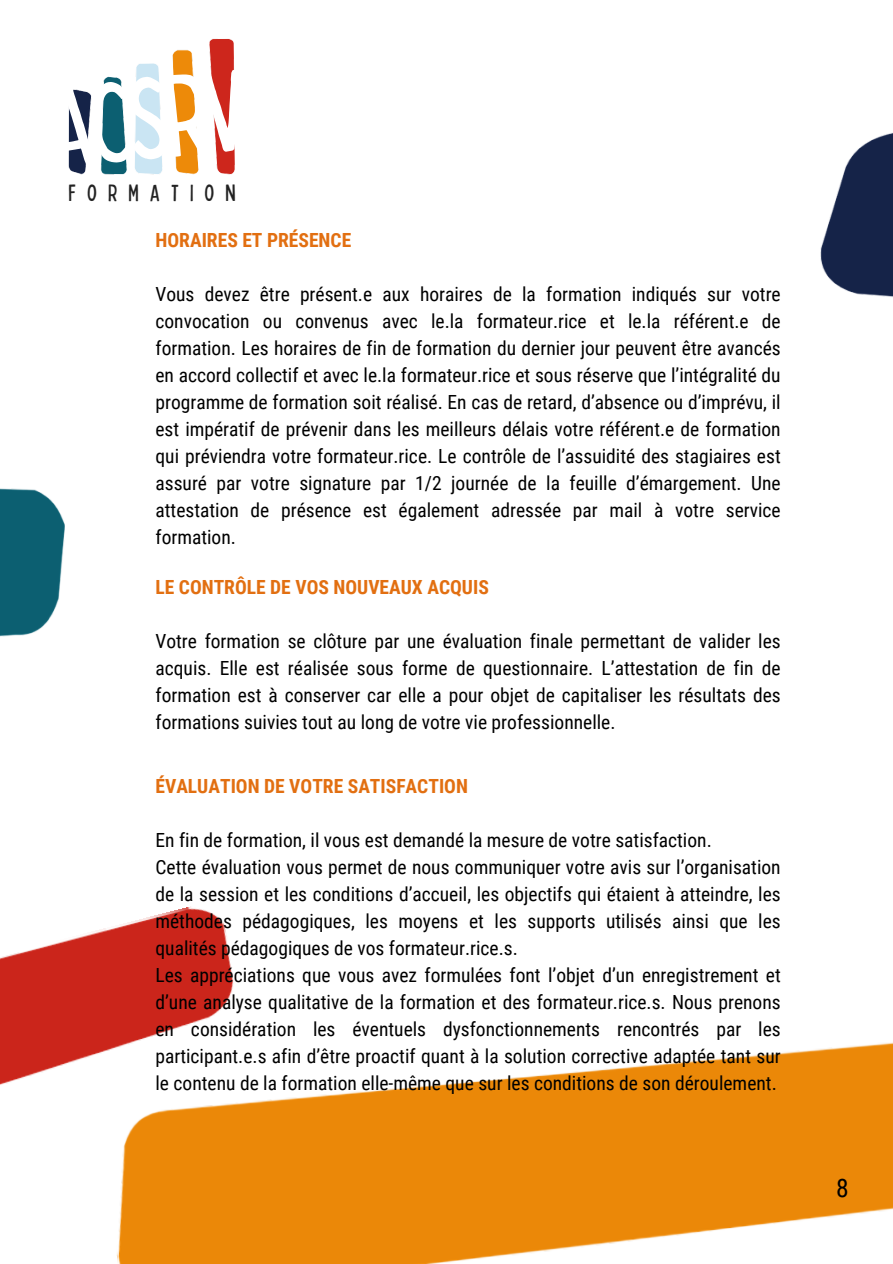
<style>
.page{position:relative;width:893px;height:1264px;background:#fff}
.page>*{position:absolute;margin:0;border:0;box-sizing:border-box;transform-origin:0 0}
.t1{font:condensed 114.6px "Bobby Jones";color:#fff}
.t2{font:25.5px "Roboto Condensed";color:#000}
.t3{font:condensed 23.55px "Bobby Jones";letter-spacing:.47em;color:#222}
.t4{font:19.5px/27px "Roboto Condensed";color:#000;text-align:justify}
.t5{font:700 19.5px "Roboto Condensed";color:#e26f11}
</style>
<div class="page">
<img style="left:257px;top:1042px;width:635px;height:221px">
<img style="left:68px;top:39px;width:167px;height:136px">
<img style="left:820px;top:133px;width:72px;height:164px">
<img style="left:0;top:488px;width:64px;height:149px">
<img style="left:0;top:906px;width:257px;height:357px">
<p class="t1" style="left:37px;top:55px;width:205px;rotate:-6deg">ACSRV</p>
<p class="t3" style="left:69px;top:178px;width:168px">FORMATION</p>
<p class="t5" style="left:155px;top:229px;width:197px">HORAIRES ET PRÉSENCE</p>
<p class="t4" style="left:155px;top:281px;width:626px">Vous devez être présent.e aux horaires de la formation indiqués sur votre convocation ou convenus avec le.la formateur.rice et le.la référent.e de formation. Les horaires de fin de formation du dernier jour peuvent être avancés en accord collectif et avec le.la formateur.rice et sous réserve que l’intégralité du programme de formation soit réalisé. En cas de retard, d’absence ou d’imprévu, il est impératif de prévenir dans les meilleurs délais votre référent.e de formation qui préviendra votre formateur.rice. Le contrôle de l’assuidité des stagiaires est assuré par votre signature par 1/2 journée de la feuille d’émargement. Une attestation de présence est également adressée par mail à votre service formation.</p>
<p class="t5" style="left:155px;top:576px;width:335px">LE CONTRÔLE DE VOS NOUVEAUX ACQUIS</p>
<p class="t4" style="left:155px;top:628px;width:626px">Votre formation se clôture par une évaluation finale permettant de valider les acquis. Elle est réalisée sous forme de questionnaire. L’attestation de fin de formation est à conserver car elle a pour objet de capitaliser les résultats des formations suivies tout au long de votre vie professionnelle.</p>
<p class="t5" style="left:155px;top:774px;width:314px">ÉVALUATION DE VOTRE SATISFACTION</p>
<p class="t4" style="left:155px;top:826px;width:557px">En fin de formation, il vous est demandé la mesure de votre satisfaction.</p>
<p class="t4" style="left:155px;top:853px;width:626px">Cette évaluation vous permet de nous communiquer votre avis sur l’organisation de la session et les conditions d’accueil, les objectifs qui étaient à atteindre, les méthodes pédagogiques, les moyens et les supports utilisés ainsi que les qualités pédagogiques de vos formateur.rice.s.</p>
<p class="t4" style="left:155px;top:961px;width:626px">Les appréciations que vous avez formulées font l’objet d’un enregistrement et d’une analyse qualitative de la formation et des formateur.rice.s. Nous prenons en considération les éventuels dysfonctionnements rencontrés par les participant.e.s afin d’être proactif quant à la solution corrective adaptée tant sur le contenu de la formation elle-même que sur les conditions de son déroulement.</p>
<p class="t2" style="left:836px;top:1173px;width:14px">8</p>
</div>
